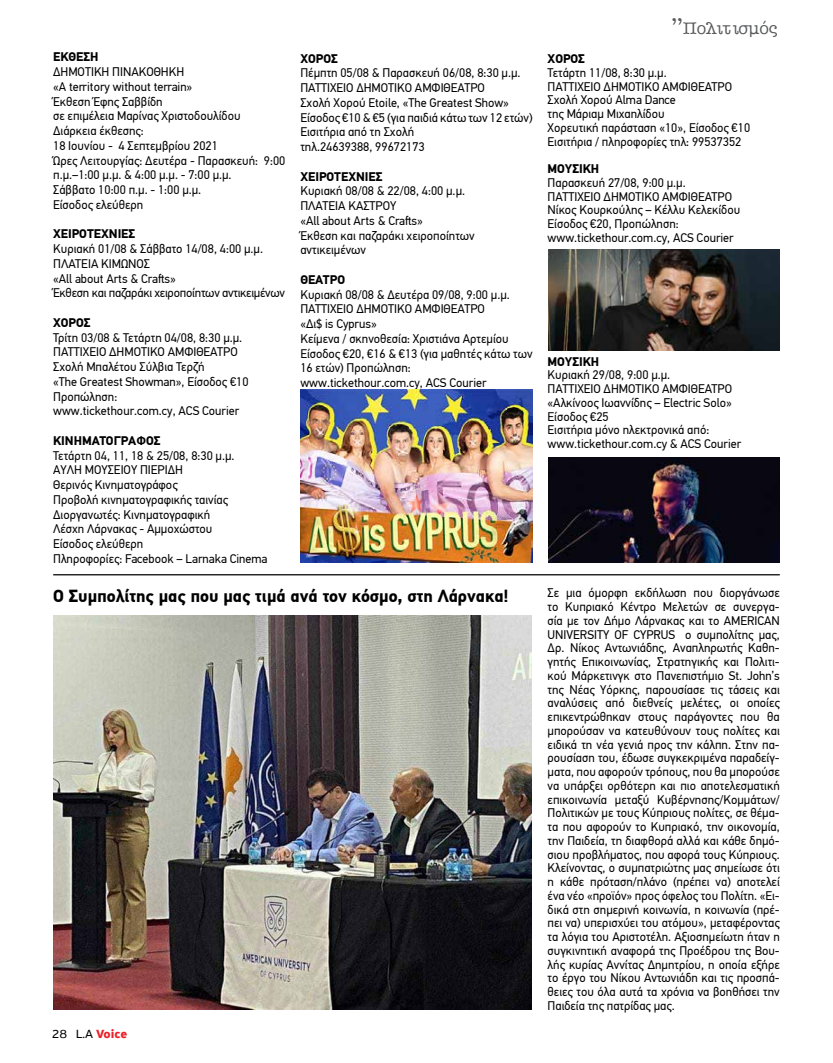
<style>
.page{position:relative;width:833px;height:1063px;background:#fff}
.page>*{position:absolute;margin:0;border:0;box-sizing:border-box;transform-origin:0 0}
.t1{font:700 17.5px "PF Din Text Pro";color:#000}
.t2{font:17.38px "American Typewriter";color:#58595b}
.t3{font:12.5px/13.8px "PF Din Text Pro";color:#000}
.t4{font:700 12.5px "PF Din Text Pro";color:#000}
.t5{font:12.5px "PF Highway Sans Pro";color:#000}
.s1{font-weight:700;color:#ec2028}
.s2{font-size:22.62px}
</style>
<div class="page">
<img style="left:53px;top:615px;width:478px;height:395px">
<img style="left:300px;top:389px;width:232px;height:174px">
<img style="left:548px;top:250px;width:232px;height:101px">
<img style="left:548px;top:457px;width:232px;height:106px">
<hr style="left:53px;top:574px;width:727px;height:1px;background:#000">
<p class="t4" style="left:53px;top:49px;width:47px">ΕΚΘΕΣΗ</p>
<p class="t3" style="left:53px;top:65px;width:234px;line-height:14.8px">ΔΗΜΟΤΙΚΗ ΠΙΝΑΚΟΘΗΚΗ<br>«A territory without terrain»<br>Έκθεση Έφης Σαββίδη<br>σε επιμέλεια Μαρίνας Χριστοδουλίδου<br>Διάρκεια έκθεσης:<br>18 Ιουνίου - 4 Σεπτεμβρίου 2021<br>Ώρες Λειτουργίας: Δευτέρα - Παρασκευή: 9:00 π.μ.–1:00 μ.μ. &amp; 4:00 μ.μ. - 7:00 μ.μ.<br>Σάββατο 10:00 π.μ. - 1:00 μ.μ.<br>Είσοδος ελεύθερη</p>
<p class="t4" style="left:53px;top:226px;width:84px">ΧΕΙΡΟΤΕΧΝΙΕΣ</p>
<p class="t3" style="left:53px;top:242px;width:233px;line-height:14.8px">Κυριακή 01/08 &amp; Σάββατο 14/08, 4:00 μ.μ.<br>ΠΛΑΤΕΙΑ ΚΙΜΩΝΟΣ<br>«All about Arts &amp; Crafts»<br>Έκθεση και παζαράκι χειροποίητων αντικειμένων</p>
<p class="t4" style="left:53px;top:315px;width:39px">ΧΟΡΟΣ</p>
<p class="t3" style="left:53px;top:330px;width:197px;line-height:14.8px">Τρίτη 03/08 &amp; Τετάρτη 04/08, 8:30 μ.μ.<br>ΠΑΤΤΙΧΕΙΟ ΔΗΜΟΤΙΚΟ ΑΜΦΙΘΕΑΤΡΟ<br>Σχολή Μπαλέτου Σύλβια Τερζή<br>«The Greatest Showman», Είσοδος €10<br>Προπώληση:<br>www.tickethour.com.cy, ACS Courier</p>
<p class="t4" style="left:53px;top:433px;width:109px">ΚΙΝΗΜΑΤΟΓΡΑΦΟΣ</p>
<p class="t3" style="left:53px;top:448px;width:216px;line-height:14.8px">Τετάρτη 04, 11, 18 &amp; 25/08, 8:30 μ.μ.<br>ΑΥΛΗ ΜΟΥΣΕΙΟΥ ΠΙΕΡΙΔΗ<br>Θερινός Κινηματογράφος<br>Προβολή κινηματογραφικής ταινίας<br>Διοργανωτές: Κινηματογραφική<br>Λέσχη Λάρνακας - Αμμοχώστου<br>Είσοδος ελεύθερη<br>Πληροφορίες: Facebook – Larnaka Cinema</p>
<p class="t4" style="left:300px;top:51px;width:39px">ΧΟΡΟΣ</p>
<p class="t3" style="left:300px;top:66px;width:234px;line-height:14.8px">Πέμπτη 05/08 &amp; Παρασκευή 06/08, 8:30 μ.μ.<br>ΠΑΤΤΙΧΕΙΟ ΔΗΜΟΤΙΚΟ ΑΜΦΙΘΕΑΤΡΟ<br>Σχολή Χορού Etoile, «The Greatest Show» Είσοδος €10 &amp; €5 (για παιδιά κάτω των 12 ετών)<br>Εισιτήρια από τη Σχολή<br>τηλ.24639388, 99672173</p>
<p class="t4" style="left:300px;top:169px;width:84px">ΧΕΙΡΟΤΕΧΝΙΕΣ</p>
<p class="t3" style="left:300px;top:184px;width:176px;line-height:14.8px">Κυριακή 08/08 &amp; 22/08, 4:00 μ.μ.<br>ΠΛΑΤΕΙΑ ΚΑΣΤΡΟΥ<br>«All about Arts &amp; Crafts»<br>Έκθεση και παζαράκι χειροποίητων αντικειμένων</p>
<p class="t4" style="left:300px;top:272px;width:46px">ΘΕΑΤΡΟ</p>
<p class="t3" style="left:300px;top:287px;width:234px;line-height:14.8px">Κυριακή 08/08 &amp; Δευτέρα 09/08, 9:00 μ.μ.<br>ΠΑΤΤΙΧΕΙΟ ΔΗΜΟΤΙΚΟ ΑΜΦΙΘΕΑΤΡΟ<br>«Δι$ is Cyprus»<br>Κείμενα / σκηνοθεσία: Χριστιάνα Αρτεμίου<br>Είσοδος €20, €16 &amp; €13 (για μαθητές κάτω των<br>16 ετών) Προπώληση: www.tickethour.com.cy, ACS Courier</p>
<h1 class="t1" style="left:53px;top:586px;width:457px">Ο Συμπολίτης μας που μας τιμά ανά τον κόσμο, στη Λάρνακα!</h1>
<p class="t5" style="left:52px;top:1027px;width:77px">28 L.A <span class="s1">Voice</span></p>
<h2 class="t2" style="left:671px;top:15px;width:108px"><span class="s2">’’</span>Πολιτισμός</h2>
<p class="t4" style="left:547px;top:51px;width:39px">ΧΟΡΟΣ</p>
<p class="t3" style="left:547px;top:66px;width:204px">Τετάρτη 11/08, 8:30 μ.μ.<br>ΠΑΤΤΙΧΕΙΟ ΔΗΜΟΤΙΚΟ ΑΜΦΙΘΕΑΤΡΟ<br>Σχολή Χορού Alma Dance<br>της Μάριαμ Μιχαηλίδου<br>Χορευτική παράσταση «10», Είσοδος €10<br>Εισιτήρια / πληροφορίες τηλ: 99537352</p>
<p class="t4" style="left:547px;top:161px;width:53px">ΜΟΥΣΙΚΗ</p>
<p class="t3" style="left:547px;top:176px;width:194px">Παρασκευή 27/08, 9:00 μ.μ.<br>ΠΑΤΤΙΧΕΙΟ ΔΗΜΟΤΙΚΟ ΑΜΦΙΘΕΑΤΡΟ<br>Νίκος Κουρκούλης – Κέλλυ Κελεκίδου<br>Είσοδος €20, Προπώληση: www.tickethour.com.cy, ACS Courier</p>
<p class="t4" style="left:547px;top:354px;width:53px">ΜΟΥΣΙΚΗ</p>
<p class="t3" style="left:547px;top:368px;width:195px">Κυριακή 29/08, 9:00 μ.μ.<br>ΠΑΤΤΙΧΕΙΟ ΔΗΜΟΤΙΚΟ ΑΜΦΙΘΕΑΤΡΟ «Αλκίνοος Ιωαννίδης – Electric Solo»<br>Είσοδος €25<br>Εισιτήρια μόνο ηλεκτρονικά από: www.tickethour.com.cy &amp; ACS Courier</p>
<p class="t3" style="left:547px;top:586px;width:234px;text-align:justify">Σε µια όμορφη εκδήλωση που διοργάνωσε το Κυπριακό Κέντρο Μελετών σε συνεργα&shy;σία με τον Δήμο Λάρνακας και το AMERICAN UNIVERSITY OF CYPRUS ο συµπολίτης µας, ∆ρ. Νίκος Αντωνιάδης, Αναπληρωτής Καθη&shy;γητής Επικοινωνίας, Στρατηγικής και Πολιτι&shy;κού Μάρκετινγκ στο Πανεπιστήµιο St. John’s της Νέας Υόρκης, παρουσίασε τις τάσεις και αναλύσεις από διεθνείς µελέτες, οι οποίες επικεντρώθηκαν στους παράγοντες που θα µπορούσαν να κατευθύνουν τους πολίτες και ειδικά τη νέα γενιά προς την κάλπη. Στην πα&shy;ρουσίαση του, έδωσε συγκεκριμένα παραδείγ&shy;ματα, που αφορούν τρόπους, που θα µπορούσε να υπάρξει ορθότερη και πιο αποτελεσματική επικοινωνία µεταξύ Κυβέρνησης/Κοµµ άτων/ Πολιτικών µε τους Κύπριους πολίτες, σε θέµα&shy;τα που αφορούν το Κυπριακό, την οικονοµία, την Παιδεία, τη διαφθορά αλλά και κάθε δημό&shy;σιου προβλήματος, που αφορά τους Κύπριους.<br>Κλείνοντας, ο συμπατριώτης µας σηµείωσε ότι η κάθε πρόταση/πλάνο (πρέπει να) αποτελεί ένα νέο «προϊόν» προς όφελος του Πολίτη. «Ει&shy;δικά στη σημερινή κοινωνία, η κοινωνία (πρέ&shy;πει να) υπερισχύει του ατόµου», μεταφέροντας τα λόγια του Αριστοτέλη. Αξιοσημείωτη ήταν η συγκινητική αναφορά της Προέδρου της Βου&shy;λής κυρίας Αννίτας ∆ηµητρίου, η οποία εξήρε το έργο του Νίκου Αντωνιάδη και τις προσπά&shy;θειες του όλα αυτά τα χρόνια να βοηθήσει την Παιδεία της πατρίδας µας.</p>
</div>
